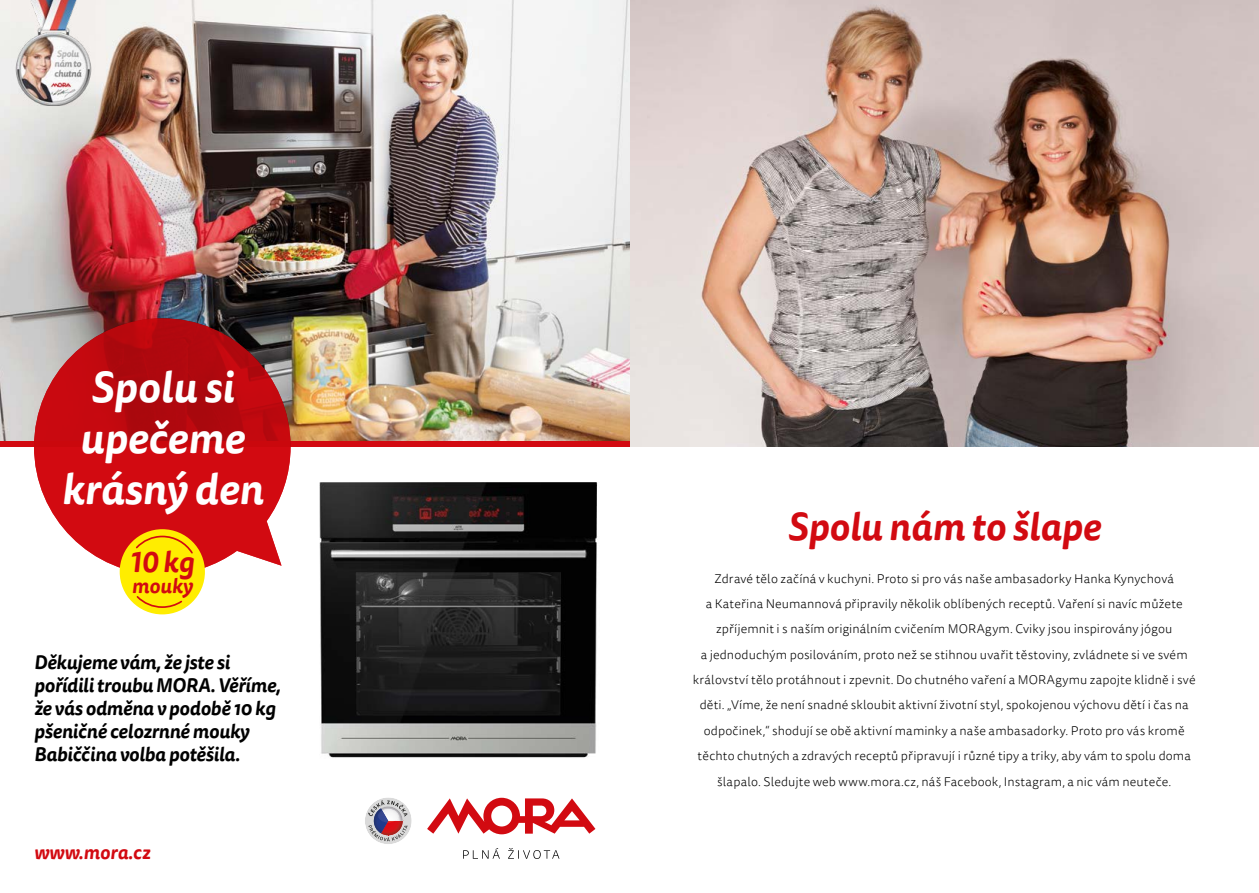
<style>
.page{position:relative;width:1259px;height:893px;background:#fff}
.page>*{position:absolute;margin:0;border:0;box-sizing:border-box;transform-origin:0 0}
.t1{font:italic 700 42.3px/50.7px "Tisa Sans Pro";color:#fff;text-align:center}
.t2{font:italic 700 38.1px "Tisa Sans Pro";color:#d20a11}
.t3{font:italic 700 28.8px "Tisa Sans Pro";color:#d20a11}
.t4{font:italic 700 20.25px "Tisa Sans Pro";color:#d20a11}
.t5{font:italic 700 19.2px/23.1px "Tisa Sans Pro";letter-spacing:-.01em;color:#000}
.t6{font:italic 700 19.05px "Tisa Sans Pro";color:#d20a11}
.t7{font:300 12.75px/25.3px "Tisa Sans Pro";letter-spacing:.01em;color:#000;text-align:center}
</style>
<div class="page">
<img style="left:629px;top:0;width:630px;height:446px">
<img style="left:0;top:0;width:629px;height:441px">
<div style="left:0;top:441px;width:629px;height:5px;background:#d20a11"></div>
<img style="left:319px;top:482px;width:279px;height:276px">
<img style="left:12px;top:0;width:83px;height:105px">
<div style="left:365px;top:797px;width:47px;height:47px;background:#dadada;border-radius:50%"></div>
<svg style="left:368px;top:800px;width:40px;height:41px"></svg>
<div style="left:363px;top:796px;width:50px;height:50px;border:2px solid #fff;border-radius:50%"></div>
<svg style="left:427px;top:798px;width:168px;height:36px"></svg>
<svg style="left:463px;top:848px;width:37px;height:11px"></svg>
<svg style="left:508px;top:848px;width:51px;height:11px"></svg>
<svg style="left:34px;top:318px;width:257px;height:257px;background:#c32e33"></svg>
<div style="left:120px;top:529px;width:85px;height:85px;background:#ffed00;border-radius:50%"></div>
<svg style="left:134px;top:535px;width:60px;height:19px"></svg>
<svg style="left:135px;top:596px;width:49px;height:13px"></svg>
<h1 class="t1" style="left:61px;top:362px;width:203px">Spolu si upečeme krásný den</h1>
<h3 class="t3" style="left:130px;top:540px;width:66px">10 kg</h3>
<h3 class="t4" style="left:132px;top:571px;width:62px">mouky</h3>
<h3 class="t5" style="left:34px;top:650px;width:248px">Děkujeme vám, že jste si pořídili troubu MORA. Věříme, že vás odměna v podobě 10 kg pšeničné celozrnné mouky<br>Babiččina volba potěšila.</h3>
<h3 class="t6" style="left:34px;top:838px;width:118px">www.mora.cz</h3>
<h2 class="t2" style="left:787px;top:499px;width:315px">Spolu nám to šlape</h2>
<p class="t7" style="left:693px;top:566px;width:504px">Zdravé tělo začíná v kuchyni. Proto si pro vás naše ambasadorky Hanka Kynychová<br>a Kateřina Neumannová připravily několik oblíbených receptů. Vaření si navíc můžete zpříjemnit i s naším originálním cvičením MORAgym. Cviky jsou inspirovány jógou<br>a jednoduchým posilováním, proto než se stihnou uvařit těstoviny, zvládnete si ve svém království tělo protáhnout i zpevnit. Do chutného vaření a MORAgymu zapojte klidně i své děti. „Víme, že není snadné skloubit aktivní životní styl, spokojenou výchovu dětí i čas na odpočinek,“ shodují se obě aktivní maminky a naše ambasadorky. Proto pro vás kromě těchto chutných a zdravých receptů připravují i různé tipy a triky, aby vám to spolu doma šlapalo. Sledujte web www.mora.cz, náš Facebook, Instagram, a nic vám neuteče.</p>
</div>
